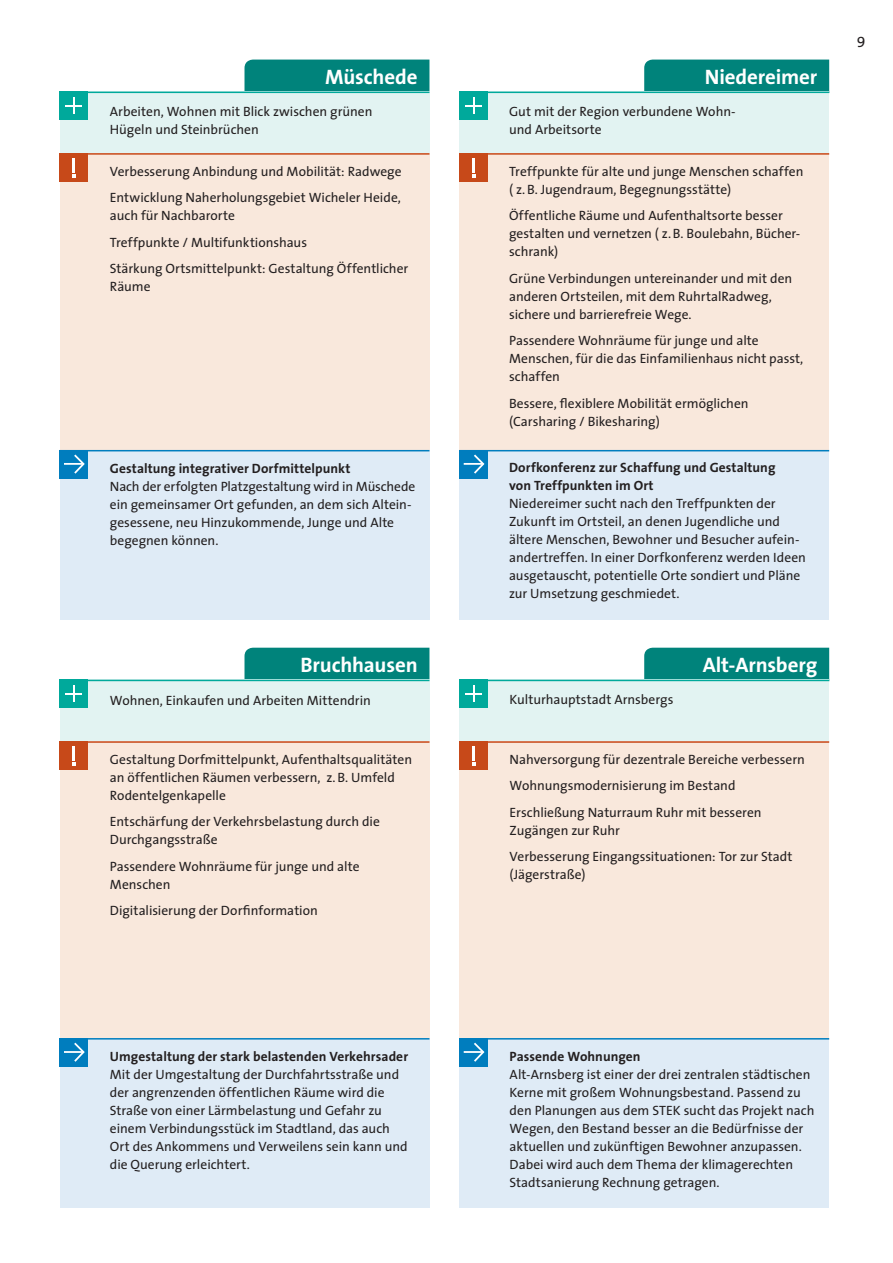
<style>
.page{position:relative;width:893px;height:1263px;background:#fff}
.page>*{position:absolute;margin:0;border:0;box-sizing:border-box;transform-origin:0 0}
.t1{font:700 21px "The Sans";letter-spacing:-.005em;color:#fff}
.t2{font:15px "The Sans Caps";color:#231f20}
.t3{font:13.5px/18px "The Sans";color:#231f20}
.t4{font:700 13.5px/18px "The Sans";letter-spacing:.005em;color:#231f20}
</style>
<div class="page">
<div style="left:244px;top:60px;width:185px;height:32px;background:#00837b"></div>
<div style="left:644px;top:60px;width:185px;height:32px;background:#00837b"></div>
<div style="left:244px;top:648px;width:185px;height:32px;background:#00837b"></div>
<div style="left:644px;top:648px;width:185px;height:32px;background:#00837b"></div>
<div style="left:60px;top:1038px;width:369px;height:170px;background:#dfebf6"></div>
<div style="left:60px;top:741px;width:369px;height:297px;background:#f9e8dc"></div>
<div style="left:60px;top:680px;width:369px;height:61px;background:#e2f3f2"></div>
<hr style="left:60px;top:680px;width:369px;height:1px;background:#00a99b">
<hr style="left:60px;top:741px;width:369px;height:2px;background:#c74919">
<hr style="left:60px;top:1038px;width:369px;height:1px;background:#007dbe">
<div style="left:60px;top:450px;width:369px;height:170px;background:#dfebf6"></div>
<div style="left:60px;top:153px;width:369px;height:297px;background:#f9e8dc"></div>
<div style="left:60px;top:92px;width:369px;height:61px;background:#e2f3f2"></div>
<div style="left:60px;top:450px;width:28px;height:28px;background:#007dbe"></div>
<hr style="left:64px;top:463px;width:20px;height:2px;background:#fff">
<svg style="left:72px;top:454px;width:13px;height:20px"></svg>
<hr style="left:60px;top:92px;width:369px;height:1px;background:#00a99b">
<hr style="left:60px;top:153px;width:369px;height:2px;background:#c74919">
<hr style="left:60px;top:450px;width:369px;height:1px;background:#007dbe">
<div style="left:459px;top:450px;width:370px;height:170px;background:#dfebf6"></div>
<div style="left:459px;top:153px;width:370px;height:297px;background:#f9e8dc"></div>
<div style="left:459px;top:92px;width:370px;height:61px;background:#e2f3f2"></div>
<hr style="left:459px;top:92px;width:370px;height:1px;background:#00a99b">
<hr style="left:459px;top:153px;width:370px;height:2px;background:#c74919">
<hr style="left:459px;top:450px;width:370px;height:1px;background:#007dbe">
<div style="left:459px;top:1038px;width:370px;height:170px;background:#dfebf6"></div>
<div style="left:459px;top:741px;width:370px;height:297px;background:#f9e8dc"></div>
<div style="left:459px;top:680px;width:370px;height:61px;background:#e2f3f2"></div>
<hr style="left:459px;top:680px;width:370px;height:1px;background:#00a99b">
<hr style="left:459px;top:741px;width:370px;height:2px;background:#c74919">
<hr style="left:459px;top:1038px;width:370px;height:1px;background:#007dbe">
<div style="left:459px;top:1038px;width:29px;height:28px;background:#007dbe"></div>
<svg style="left:464px;top:1042px;width:21px;height:20px"></svg>
<div style="left:60px;top:1038px;width:28px;height:28px;background:#007dbe"></div>
<hr style="left:64px;top:1051px;width:20px;height:2px;background:#fff">
<svg style="left:72px;top:1042px;width:13px;height:20px"></svg>
<div style="left:459px;top:450px;width:29px;height:28px;background:#007dbe"></div>
<svg style="left:464px;top:454px;width:21px;height:20px"></svg>
<div style="left:459px;top:741px;width:29px;height:29px;background:#c74919"></div>
<svg style="left:472px;top:762px;width:3px;height:4px"></svg>
<hr style="left:472px;top:746px;width:3px;height:14px;background:#fff">
<div style="left:60px;top:741px;width:28px;height:29px;background:#c74919"></div>
<svg style="left:72px;top:762px;width:3px;height:4px"></svg>
<hr style="left:72px;top:746px;width:3px;height:14px;background:#fff">
<div style="left:60px;top:153px;width:28px;height:29px;background:#c74919"></div>
<svg style="left:72px;top:174px;width:3px;height:4px"></svg>
<hr style="left:72px;top:158px;width:3px;height:14px;background:#fff">
<div style="left:459px;top:153px;width:29px;height:29px;background:#c74919"></div>
<svg style="left:472px;top:174px;width:3px;height:4px"></svg>
<hr style="left:472px;top:158px;width:3px;height:14px;background:#fff">
<div style="left:459px;top:92px;width:29px;height:28px;background:#00a99b"></div>
<svg style="left:465px;top:97px;width:17px;height:17px"></svg>
<div style="left:60px;top:680px;width:28px;height:28px;background:#00a99b"></div>
<svg style="left:66px;top:685px;width:16px;height:17px"></svg>
<div style="left:459px;top:680px;width:29px;height:28px;background:#00a99b"></div>
<svg style="left:465px;top:685px;width:17px;height:17px"></svg>
<div style="left:60px;top:92px;width:28px;height:28px;background:#00a99b"></div>
<svg style="left:66px;top:97px;width:16px;height:17px"></svg>
<h1 class="t1" style="left:325px;top:59px;width:94px">Müschede</h1>
<h1 class="t1" style="left:705px;top:59px;width:114px">Niedereimer</h1>
<p class="t3" style="left:110px;top:102px;width:264px">Arbeiten, Wohnen mit Blick zwischen grünen<br>Hügeln und Steinbrüchen</p>
<p class="t3" style="left:110px;top:158px;width:293px;line-height:26.5px">Verbesserung Anbindung und Mobilität: Radwege<br>Entwicklung Naherholungsgebiet Wicheler Heide,</p>
<p class="t3" style="left:110px;top:202px;width:300px;line-height:26.5px">auch für Nachbarorte<br>Treffpunkte / Multifunktionshaus<br>Stärkung Ortsmittelpunkt: Gestaltung Öffentlicher</p>
<p class="t3" style="left:110px;top:277px;width:42px">Räume</p>
<p class="t4" style="left:110px;top:459px;width:242px">Gestaltung integrativer Dorfmittelpunkt</p>
<p class="t3" style="left:110px;top:477px;width:307px">Nach der erfolgten Platzgestaltung wird in Müschede ein gemeinsamer Ort gefunden, an dem sich Altein&shy;gesessene, neu Hinzukommende, Junge und Alte begegnen können.</p>
<p class="t3" style="left:509px;top:102px;width:228px">Gut mit der Region verbundene Wohn&shy;und Arbeitsorte</p>
<p class="t3" style="left:509px;top:162px;width:296px">Treffpunkte für alte und junge Menschen schaffen ( z.B. Jugendraum, Begegnungsstätte)</p>
<p class="t3" style="left:509px;top:206px;width:293px">Öffentliche Räume und Aufenthaltsorte besser gestalten und vernetzen ( z.B. Boulebahn, Bücher&shy;schrank)</p>
<p class="t3" style="left:509px;top:269px;width:285px">Grüne Verbindungen untereinander und mit den anderen Ortsteilen, mit dem RuhrtalRadweg, sichere und barrierefreie Wege.</p>
<p class="t3" style="left:509px;top:331px;width:296px">Passendere Wohnräume für junge und alte<br>Menschen, für die das Einfamilienhaus nicht passt, schaffen</p>
<p class="t3" style="left:509px;top:394px;width:241px">Bessere, flexiblere Mobilität ermöglichen (Carsharing / Bikesharing)</p>
<p class="t4" style="left:509px;top:458px;width:268px">Dorfkonferenz zur Schaffung und Gestaltung von Treffpunkten im Ort</p>
<p class="t3" style="left:509px;top:494px;width:298px">Niedereimer sucht nach den Treffpunkten der Zukunft im Ortsteil, an denen Jugendliche und ältere Menschen, Bewohner und Besucher aufein&shy;andertreffen. In einer Dorfkonferenz werden Ideen ausgetauscht, potentielle Orte sondiert und Pläne zur Umsetzung geschmiedet.</p>
<h1 class="t1" style="left:301px;top:647px;width:119px">Bruchhausen</h1>
<h1 class="t1" style="left:703px;top:647px;width:116px">Alt-Arnsberg</h1>
<p class="t3" style="left:110px;top:691px;width:262px">Wohnen, Einkaufen und Arbeiten Mittendrin</p>
<p class="t3" style="left:510px;top:690px;width:165px">Kulturhauptstadt Arnsbergs</p>
<p class="t3" style="left:110px;top:750px;width:304px">Gestaltung Dorfmittelpunkt, Aufenthaltsqualitäten an öffentlichen Räumen verbessern, z.B. Umfeld<br>Rodentelgenkapelle</p>
<p class="t3" style="left:110px;top:812px;width:271px">Entschärfung der Verkehrsbelastung durch die<br>Durchgangsstraße</p>
<p class="t3" style="left:110px;top:857px;width:251px">Passendere Wohnräume für junge und alte<br>Menschen</p>
<p class="t3" style="left:110px;top:901px;width:209px">Digitalisierung der Dorfinformation</p>
<p class="t3" style="left:510px;top:746px;width:297px;line-height:26.5px">Nahversorgung für dezentrale Bereiche verbessern<br>Wohnungsmodernisierung im Bestand<br>Erschließung Naturraum Ruhr mit besseren</p>
<p class="t3" style="left:510px;top:817px;width:284px;line-height:26.5px">Zugängen zur Ruhr<br>Verbesserung Eingangssituationen: Tor zur Stadt</p>
<p class="t3" style="left:510px;top:865px;width:77px">(Jägerstraße)</p>
<p class="t2" style="left:857px;top:29px;width:10px">9</p>
<p class="t4" style="left:110px;top:1047px;width:300px">Umgestaltung der stark belastenden Verkehrsader</p>
<p class="t3" style="left:110px;top:1065px;width:299px">Mit der Umgestaltung der Durchfahrtsstraße und der angrenzenden öffentlichen Räume wird die Straße von einer Lärmbelastung und Gefahr zu einem Verbindungsstück im Stadtland, das auch Ort des Ankommens und Verweilens sein kann und die Querung erleichtert.</p>
<p class="t4" style="left:510px;top:1047px;width:133px">Passende Wohnungen</p>
<p class="t3" style="left:510px;top:1065px;width:306px">Alt-Arnsberg ist einer der drei zentralen städtischen Kerne mit großem Wohnungsbestand. Passend zu den Planungen aus dem STEK sucht das Projekt nach Wegen, den Bestand besser an die Bedürfnisse der aktuellen und zukünftigen Bewohner anzupassen.<br>Dabei wird auch dem Thema der klimagerechten Stadtsanierung Rechnung getragen.</p>
</div>
